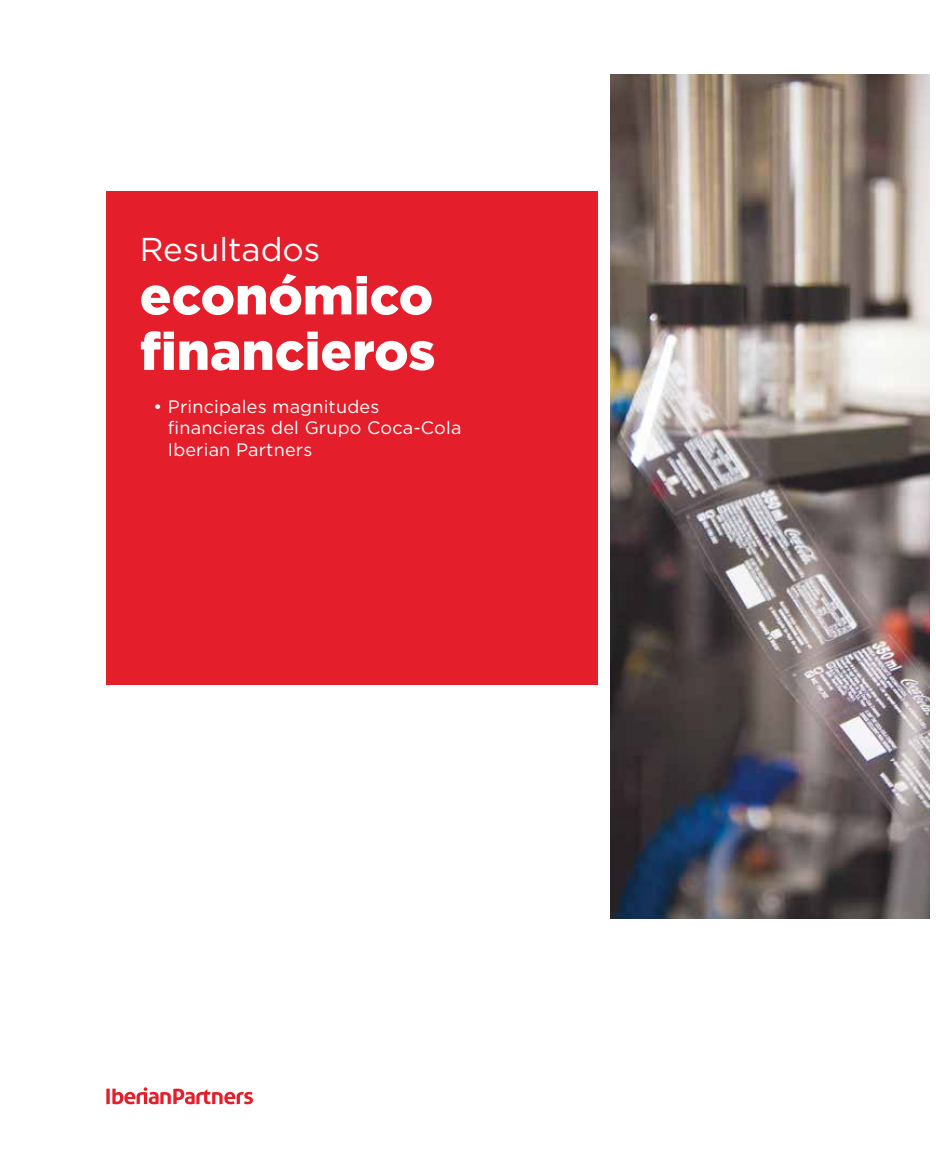
<style>
.page{position:relative;width:936px;height:1149px;background:#fff}
.page>*{position:absolute;margin:0;border:0;box-sizing:border-box;transform-origin:0 0}
.t1{font:900 52.5px/55.5px "Gotham";color:#fff}
.t2{font:33px "Gotham";color:#fff}
.t3{font:18px/21.6px "Gotham";letter-spacing:.01em;color:#fff}
</style>
<div class="page">
<svg style="left:106px;top:1088px;width:4px;height:15px"></svg>
<svg style="left:112px;top:1087px;width:141px;height:16px"></svg>
<div style="left:106px;top:191px;width:491px;height:493px;background:#e41e2b"></div>
<img style="left:610px;top:74px;width:319px;height:844px">
<h2 class="t2" style="left:140px;top:231px;width:182px">Resultados</h2>
<h1 class="t1" style="left:140px;top:267px;width:297px">económico financieros</h1>
<p class="t3" style="left:168px;top:395px;width:295px;text-indent:-14px">• Principales magnitudes financieras del Grupo Coca-Cola<br>Iberian Partners</p>
</div>
